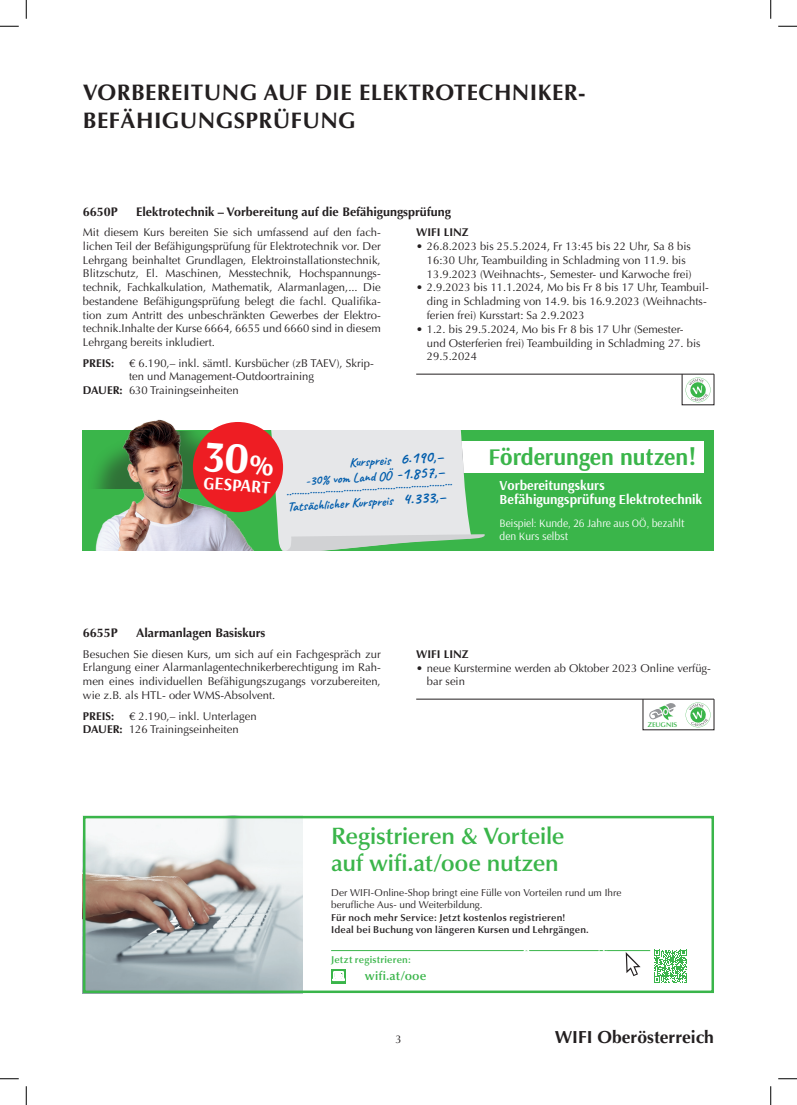
<style>
.page{position:relative;width:797px;height:1105px;background:#fff}
.page>*{position:absolute;margin:0;border:0;box-sizing:border-box;transform-origin:0 0}
.t1{font:600 23.75px/27.5px "Optima LT Std";letter-spacing:-.01em;color:#3ab54a}
.t2{font:700 23.75px "Arsenal";color:#3ab54a}
.SLE_Headline18{font:700 22.5px/27.5px "Optima";letter-spacing:.02em;color:#231f20}
.t3{font:700 17.75px "Arsenal";color:#fff}
.t4{font:700 17.5px "Optima";color:#231f20}
.t5{font:700 13.75px/13.8px "Arsenal";color:#fff}
.t6{font:13.12px/15.6px "Caveat";color:#015dac;text-align:right}
.Kurstitel_10_11{font:700 12.5px "Optima";color:#231f20}
.t7{font:600 12.5px "Optima LT Std";letter-spacing:.01em;color:#3ab54a}
.Kurstext_9_11pt{font:11.25px/13.8px "Optima";color:#231f20}
.Preis{font:11.25px/13.8px "Optima";color:#231f20}
.Dauer{font:11.25px "Optima";color:#231f20}
.t8{font:11.25px/12.5px "Arsenal";color:#fff}
.Ort{font:700 11.25px "Optima";color:#231f20}
.Preis-2{font:700 11.25px "Optima";color:#231f20}
.t9{font:600 10px/12.5px "Optima LT Std";letter-spacing:.015em;color:#231f20}
.t10{font:600 10px "Optima LT Std";letter-spacing:.02em;color:#3ab54a}
.t11{font:600 6.88px "Optima LT Std";color:#3ab54a}
.s1{font-weight:700}
.s2{font-size:16.25px}
.s3{font-weight:400}
</style>
<div class="page">
<hr style="left:416px;top:374px;width:298px;height:1px;background:#231f20">
<svg style="left:685px;top:377px;width:25px;height:25px"></svg>
<div style="left:83px;top:430px;width:631px;height:121px;background:#3ab54a"></div>
<div style="left:451px;top:441px;width:252px;height:32px;background:#fff"></div>
<img style="left:95px;top:419px;width:169px;height:132px">
<div style="left:193px;top:422px;width:90px;height:90px;background:#ee1d23;border-radius:50%"></div>
<hr style="left:416px;top:699px;width:298px;height:1px;background:#231f20">
<svg style="left:649px;top:703px;width:27px;height:17px"></svg>
<svg style="left:685px;top:702px;width:25px;height:25px"></svg>
<img style="left:86px;top:819px;width:217px;height:171px">
<svg style="left:331px;top:969px;width:15px;height:14px"></svg>
<svg style="left:332px;top:971px;width:12px;height:10px"></svg>
<hr style="left:331px;top:950px;width:319px;height:1px;background:#3ab54a">
<svg style="left:654px;top:950px;width:32px;height:33px"></svg>
<svg style="left:522px;top:950px;width:10px;height:2px"></svg>
<svg style="left:625px;top:952px;width:15px;height:24px"></svg>
<div style="left:83px;top:816px;width:631px;height:177px;border:2px solid #3ab54a"></div>
<svg style="left:0;top:25px;width:19px;height:2px"></svg>
<svg style="left:778px;top:25px;width:19px;height:2px"></svg>
<svg style="left:0;top:1078px;width:19px;height:1px"></svg>
<svg style="left:778px;top:1078px;width:19px;height:1px"></svg>
<svg style="left:25px;top:0;width:2px;height:19px"></svg>
<svg style="left:25px;top:1086px;width:2px;height:19px"></svg>
<svg style="left:770px;top:0;width:1px;height:19px"></svg>
<svg style="left:770px;top:1086px;width:1px;height:19px"></svg>
<svg style="left:204px;top:430px;width:281px;height:121px"></svg>
<svg style="left:597px;top:950px;width:10px;height:2px"></svg>
<p class="SLE_Headline18" style="left:83px;top:79px;width:504px">VORBEREITUNG AUF DIE ELEKTROTECHNIKER-<br>BEFÄHIGUNGSPRÜFUNG</p>
<p class="Kurstitel_10_11" style="left:83px;top:204px;width:36px">6650P</p>
<p class="Kurstitel_10_11" style="left:136px;top:204px;width:316px">Elektrotechnik – Vorbereitung auf die Befähigungsprüfung</p>
<p class="Kurstext_9_11pt" style="left:83px;top:226px;width:299px;text-align:justify">Mit diesem Kurs bereiten Sie sich umfassend auf den fach&shy;lichen Teil der Befähigungsprüfung für Elektrotechnik vor. Der Lehrgang beinhaltet Grundlagen, Elektroinstallationstechnik, Blitzschutz, El. Maschinen, Messtechnik, Hochspannungs&shy;technik, Fachkalkulation, Mathematik, Alarmanlagen,... Die bestandene Befähigungsprüfung belegt die fachl. Qualifika&shy;tion zum Antritt des unbeschränkten Gewerbes der Elektro&shy;technik.Inhalte der Kurse 6664, 6655 und 6660 sind in diesem Lehrgang bereits inkludiert.</p>
<p class="Preis-2" style="left:83px;top:356px;width:33px">PREIS:</p>
<p class="Preis" style="left:129px;top:356px;width:246px">€ 6.190,– inkl. sämtl. Kursbücher (zB TAEV), Skrip&shy;ten und Management-Outdoortraining</p>
<p class="Dauer" style="left:83px;top:384px;width:157px"><span class="s1">DAUER:</span> 630 Trainingseinheiten</p>
<p class="Ort" style="left:416px;top:226px;width:54px">WIFI LINZ</p>
<p class="Kurstext_9_11pt" style="left:427px;top:239px;width:266px;text-indent:-11px">• 26.8.2023 bis 25.5.2024, Fr 13:45 bis 22 Uhr, Sa 8 bis<br>16:30 Uhr, Teambuilding in Schladming von 11.9. bis<br>13.9.2023 (Weihnachts-, Semester- und Karwoche frei)</p>
<p class="Kurstext_9_11pt" style="left:427px;top:281px;width:283px;text-indent:-11px">• 2.9.2023 bis 11.1.2024, Mo bis Fr 8 bis 17 Uhr, Teambuil&shy;ding in Schladming von 14.9. bis 16.9.2023 (Weihnachts&shy;ferien frei) Kursstart: Sa 2.9.2023</p>
<p class="Kurstext_9_11pt" style="left:427px;top:322px;width:275px;text-indent:-11px">• 1.2. bis 29.5.2024, Mo bis Fr 8 bis 17 Uhr (Semester&shy;und Osterferien frei) Teambuilding in Schladming 27. bis<br>29.5.2024</p>
<p class="t3" style="left:204px;top:470px;width:68px;rotate:4deg">GESPART</p>
<p class="t2" style="left:488px;top:440px;width:209px">Förderungen nutzen!</p>
<p class="t6" style="left:304px;top:457px;width:141px;rotate:-3deg">Kurspreis <span class="s2">6.190,–<br></span>-30% vom Land OÖ <span class="s2">-1.857,–</span></p>
<p class="t6" style="left:285px;top:483px;width:168px;text-align:left;rotate:-3deg">................................................................<br>Tatsächlicher Kurspreis <span class="s2">4.333,–</span></p>
<p class="t5" style="left:499px;top:478px;width:204px">Vorbereitungskurs<br>Befähigungsprüfung Elektrotechnik</p>
<p class="t8" style="left:499px;top:517px;width:186px">Beispiel: Kunde, 26 Jahre aus OÖ, bezahlt den Kurs selbst</p>
<p class="Kurstitel_10_11" style="left:83px;top:626px;width:36px">6655P</p>
<p class="Kurstitel_10_11" style="left:136px;top:626px;width:131px">Alarmanlagen Basiskurs</p>
<p class="Kurstext_9_11pt" style="left:83px;top:647px;width:299px;text-align:justify">Besuchen Sie diesen Kurs, um sich auf ein Fachgespräch zur Erlangung einer Alarmanlagentechnikerberechtigung im Rah&shy;men eines individuellen Befähigungszugangs vorzubereiten, wie z.B. als HTL- oder WMS-Absolvent.</p>
<p class="Preis-2" style="left:83px;top:709px;width:33px">PREIS:</p>
<p class="Preis" style="left:129px;top:709px;width:129px">€ 2.190,– inkl. Unterlagen</p>
<p class="Dauer" style="left:83px;top:723px;width:157px"><span class="s1">DAUER:</span> 126 Trainingseinheiten</p>
<p class="Ort" style="left:416px;top:647px;width:54px">WIFI LINZ</p>
<p class="Kurstext_9_11pt" style="left:427px;top:661px;width:285px;text-indent:-11px">• neue Kurstermine werden ab Oktober 2023 Online verfüg&shy;bar sein</p>
<p class="t11" style="left:647px;top:720px;width:31px">ZEUGNIS</p>
<p class="t1" style="left:331px;top:822px;width:235px">Registrieren &amp; Vorteile auf wifi.at/ooe nutzen</p>
<p class="t9" style="left:331px;top:886px;width:292px"><span class="s3">Der WIFI-Online-Shop bringt eine Fülle von Vorteilen rund um Ihre berufliche Aus- und Weiterbildung.<br></span>Für noch mehr Service: Jetzt kostenlos registrieren!<br>Ideal bei Buchung von längeren Kursen und Lehrgängen.</p>
<p class="t7" style="left:365px;top:969px;width:63px">wifi.at/ooe</p>
<p class="t10" style="left:331px;top:954px;width:81px">Jetzt registrieren:</p>
<p class="Kurstext_9_11pt" style="left:395px;top:1033px;width:8px">3</p>
<h3 class="t4" style="left:555px;top:1027px;width:161px">WIFI Oberösterreich</h3>
</div>
